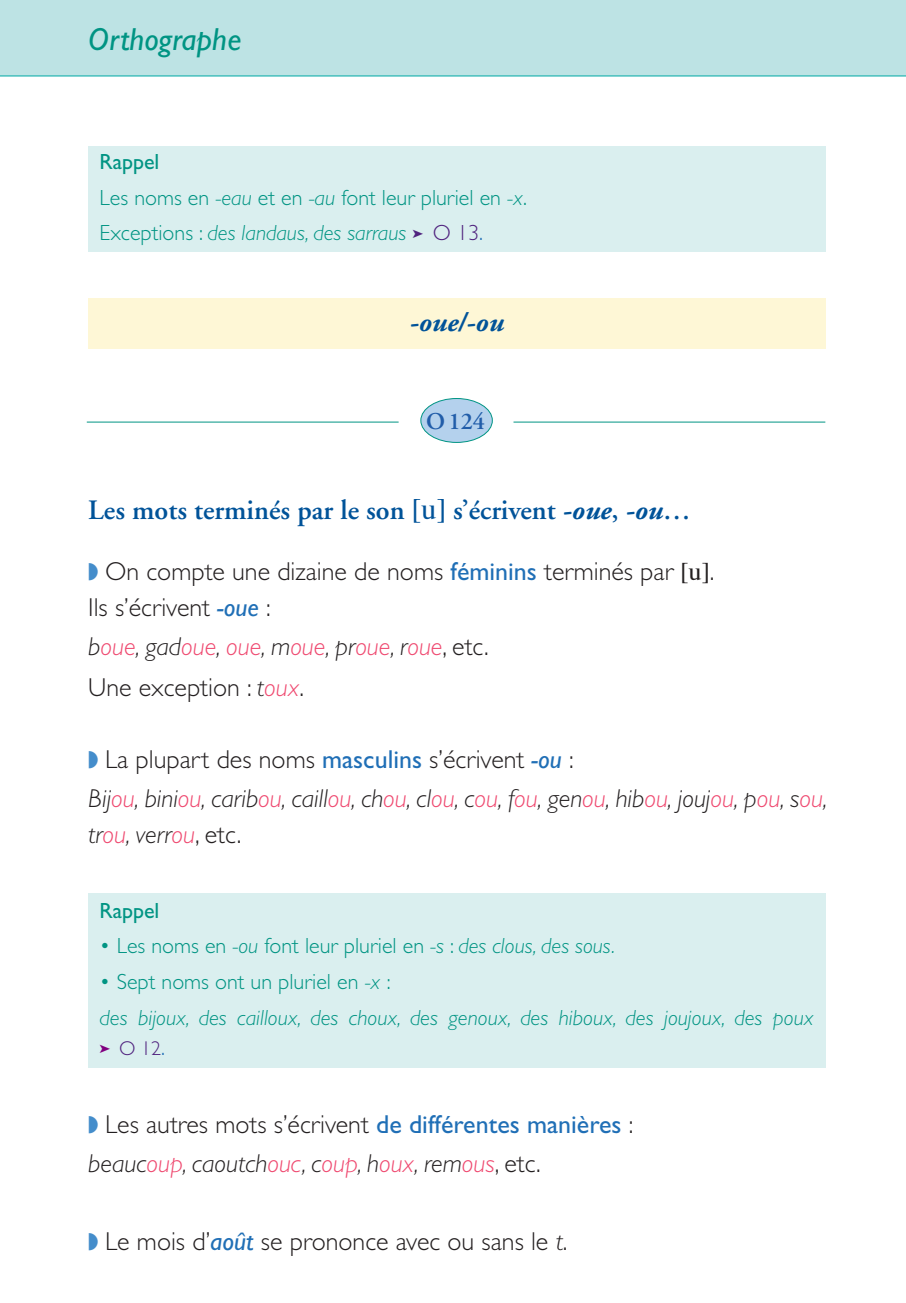
<style>
.page{position:relative;width:906px;height:1303px;background:#fff}
.page>*{position:absolute;margin:0;border:0;box-sizing:border-box;transform-origin:0 0}
.t1{font:italic 32px "Gill Sans";color:#009483}
.t2{font:600 28px "Adobe Garamond";color:#015399}
.t3{font:italic 700 28px "Adobe Garamond";color:#015399}
.t4{font:300 26px/36px "Gill Sans";color:#231f20}
.t5{font:italic 300 26px/38.8px "Gill Sans";color:#231f20}
.t6{font:italic 300 26px/41.8px "Gill Sans";color:#ef486f}
.t7{font:600 24px "Adobe Garamond";color:#215da9}
.t8{font:300 22px/35.8px "Gill Sans";color:#009483}
.t9{font:italic 300 22px/35.6px "Gill Sans";color:#009483}
.t10{font:22px "Gill Sans";color:#009483}
.t11{font:300 20px "Gill Sans";color:#50237f}
.s1{font-weight:400}
.s2{font-style:italic}
.s3{color:#50237f}
.s4{color:#206fb6}
.s5{font-family:"Times Phonetic IPA";font-weight:400}
.s6{font-weight:700;font-style:italic}
.s7{color:#448dcb}
.s8{font-weight:400;color:#206fb6}
.s9{font-family:"Times Phonetic IPA";font-weight:400;font-size:24px}
.s10{font-weight:400;font-style:italic;color:#206fb6}
.s11{color:#231f20}
.s12{font-style:normal;color:#231f20}
.s13{font-style:normal}
.s14{font-weight:400;font-style:normal;color:#206fb6}
.s15{color:#ef486f}
.s16{color:#800080}
.s17{font-size:22px;color:#206fb6}
.s18{font-style:italic;color:#ef486f}
</style>
<div class="page">
<div style="left:0;top:0;width:906px;height:76px;background:#bde3e4"></div>
<hr style="left:0;top:75px;width:906px;height:1px;background:#00a9a5">
<div style="left:88px;top:893px;width:737px;height:175px;background:#daefef"></div>
<div style="left:88px;top:297px;width:737px;height:51px;background:#fef7d6"></div>
<div style="left:88px;top:146px;width:737px;height:106px;background:#daefef"></div>
<hr style="left:87px;top:421px;width:312px;height:1px;background:#009483">
<hr style="left:513px;top:421px;width:312px;height:1px;background:#009483">
<div style="left:421px;top:398px;width:71px;height:44px;background:#b4d1ed;border-radius:50%"></div>
<div style="left:421px;top:398px;width:72px;height:45px;border:1px solid #009483;border-radius:50%"></div>
<p class="t1" style="left:88px;top:21px;width:155px">Orthographe</p>
<p class="t8" style="left:100px;top:144px;width:429px"><span class="s1">Rappel<br></span>Les noms en <span class="s2">-eau</span> et en <span class="s2">-au</span> font leur pluriel en <span class="s2">-x</span>.<br>Exceptions : <span class="s2">des landaus, des sarraus</span> <span class="s3">➤ O 13</span><span class="s4">.</span></p>
<p class="t3" style="left:410px;top:307px;width:96px">-oue/-ou</p>
<p class="t7" style="left:426px;top:408px;width:60px">O 124</p>
<p class="t2" style="left:88px;top:495px;width:604px">Les mots terminés par le son <span class="s5">[u]</span> s’écrivent <span class="s6">-oue</span>, <span class="s6">-ou</span>…</p>
<p class="t4" style="left:88px;top:553px;width:628px"><span class="s7">◗</span> On compte une dizaine de noms <span class="s8">féminins</span> terminés par <span class="s9">[u]</span>.<br>Ils s’écrivent <span class="s10">-oue</span> :</p>
<p class="t6" style="left:88px;top:625px;width:402px"><span class="s11">b</span>oue<span class="s11">, gad</span>oue<span class="s11">,</span> oue<span class="s11">, m</span>oue<span class="s11">, pr</span>oue<span class="s11">, r</span>oue<span class="s12">, etc.<br>Une exception :</span> <span class="s11">t</span>oux<span class="s12">.</span></p>
<p class="t5" style="left:88px;top:740px;width:741px"><span class="s7">◗</span> <span class="s13">La plupart des noms</span> <span class="s14">masculins</span> <span class="s13">s’écrivent</span> <span class="s8">-ou</span> <span class="s13">:<br></span>Bij<span class="s15">ou</span>, bini<span class="s15">ou</span>, carib<span class="s15">ou</span>, caill<span class="s15">ou</span>, ch<span class="s15">ou</span>, cl<span class="s15">ou</span>, c<span class="s15">ou</span>, f<span class="s15">ou</span>, gen<span class="s15">ou</span>, hib<span class="s15">ou</span>, jouj<span class="s15">ou</span>, p<span class="s15">ou</span>, s<span class="s15">ou</span>,</p>
<p class="t5" style="left:88px;top:815px;width:154px">tr<span class="s15">ou</span>, verr<span class="s15">ou</span><span class="s13">, etc.</span></p>
<p class="t10" style="left:100px;top:897px;width:61px">Rappel</p>
<p class="t8" style="left:100px;top:928px;width:517px">• Les noms en <span class="s2">-ou</span> font leur pluriel en <span class="s2">-s</span> : <span class="s2">des clous, des sous.</span></p>
<p class="t9" style="left:100px;top:964px;width:716px"><span class="s13">• Sept noms ont un pluriel en</span> -x <span class="s13">:<br></span>des bijoux, des cailloux, des choux, des genoux, des hiboux, des joujoux, des poux</p>
<p class="t11" style="left:100px;top:1037px;width:67px"><span class="s16">➤</span> O 12<span class="s17">.</span></p>
<p class="t4" style="left:88px;top:1105px;width:547px;line-height:38.8px"><span class="s7">◗</span> Les autres mots s’écrivent <span class="s8">de différentes manières</span> : <span class="s2">beauc</span><span class="s18">oup</span><span class="s2">, caoutch</span><span class="s18">ouc</span><span class="s2">, c</span><span class="s18">oup</span><span class="s2">, h</span><span class="s18">oux</span><span class="s2">, rem</span><span class="s18">ous</span>, etc.</p>
<p class="t4" style="left:88px;top:1223px;width:481px"><span class="s7">◗</span> Le mois d’<span class="s10">août</span> se prononce avec ou sans le <span class="s2">t</span>.</p>
</div>
